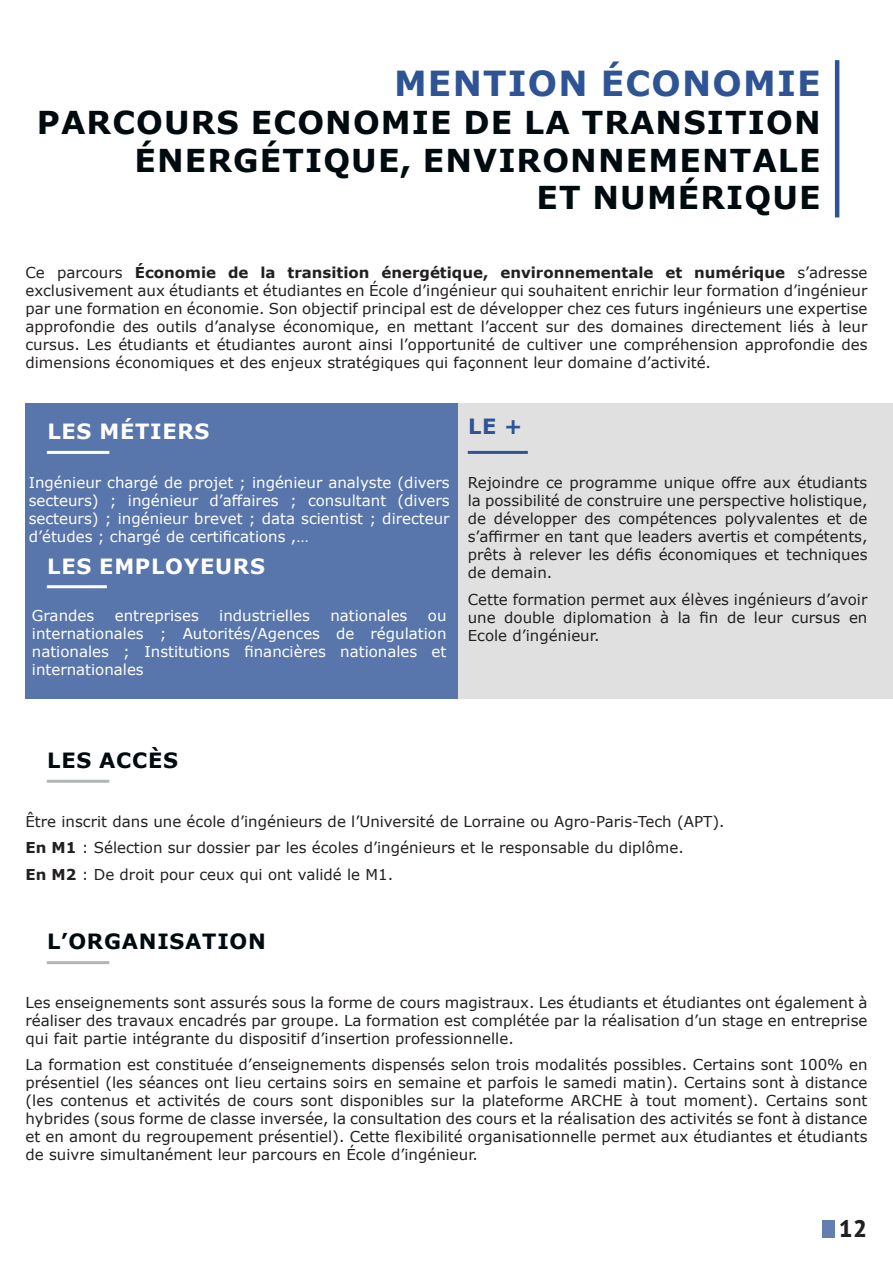
<style>
.page{position:relative;width:893px;height:1263px;background:#fff}
.page>*{position:absolute;margin:0;border:0;box-sizing:border-box;transform-origin:0 0}
.t1{font:700 34.5px "Verdana";letter-spacing:.035em;color:#2f5496}
.t2{font:700 31.5px/37.8px "Verdana";letter-spacing:.035em;color:#000b0f;text-align:right}
.t3{font:800 24px "PT Sans Pro";color:#231f20}
.t4{font:700 21px "Verdana";letter-spacing:.035em;color:#fff}
.t5{font:700 21px "Verdana";letter-spacing:.035em;color:#000b0f}
.t6{font:700 21px "Verdana";color:#2f5496}
.t7{font:15px/18px "Verdana";color:#231f20;text-align:justify}
.t8{font:15px/18px "Verdana";color:#fff;text-align:justify}
.s1{font-weight:700}
</style>
<div class="page">
<div style="left:822px;top:1220px;width:12px;height:17px;background:#637eb0"></div>
<div style="left:458px;top:403px;width:435px;height:296px;background:#e0e0e0"></div>
<div style="left:26px;top:403px;width:432px;height:296px;background:#5876ab"></div>
<hr style="left:835px;top:60px;width:4px;height:157px;background:#2f5496">
<hr style="left:47px;top:451px;width:62px;height:3px;background:#fff">
<hr style="left:47px;top:585px;width:60px;height:3px;background:#fff">
<hr style="left:47px;top:780px;width:62px;height:3px;background:#b2b5b5">
<hr style="left:47px;top:961px;width:62px;height:3px;background:#b2b5b5">
<hr style="left:468px;top:451px;width:60px;height:3px;background:#2f5496">
<p class="t1" style="left:394px;top:59px;width:428px">MENTION ÉCONOMIE</p>
<p class="t2" style="left:37px;top:103px;width:785px">PARCOURS ECONOMIE DE LA TRANSITION<br>ÉNERGÉTIQUE, ENVIRONNEMENTALE<br>ET NUMÉRIQUE</p>
<p class="t7" style="left:26px;top:263px;width:843px">Ce parcours <span class="s1">Économie de la transition énergétique, environnementale et numérique</span> s’adresse exclusivement aux étudiants et étudiantes en École d’ingénieur qui souhaitent enrichir leur formation d’ingénieur par une formation en économie. Son objectif principal est de développer chez ces futurs ingénieurs une expertise approfondie des outils d’analyse économique, en mettant l’accent sur des domaines directement liés à leur cursus. Les étudiants et étudiantes auront ainsi l’opportunité de cultiver une compréhension approfondie des dimensions économiques et des enjeux stratégiques qui façonnent leur domaine d’activité.</p>
<p class="t4" style="left:47px;top:416px;width:164px">LES MÉTIERS</p>
<p class="t8" style="left:29px;top:473px;width:422px">Ingénieur chargé de projet ; ingénieur analyste (divers secteurs) ; ingénieur d’affaires ; consultant (divers secteurs) ; ingénieur brevet ; data scientist ; directeur d’études ; chargé de certifications ,…</p>
<p class="t4" style="left:47px;top:552px;width:219px">LES EMPLOYEURS</p>
<p class="t8" style="left:32px;top:606px;width:64px">Grandes</p>
<p class="t8" style="left:115px;top:606px;width:86px">entreprises</p>
<p class="t8" style="left:219px;top:606px;width:92px">industrielles</p>
<p class="t8" style="left:330px;top:606px;width:79px">nationales</p>
<p class="t8" style="left:32px;top:606px;width:416px;text-indent:396px">ou internationales ; Autorités/Agences de régulation nationales ; Institutions financières nationales et internationales</p>
<p class="t6" style="left:468px;top:412px;width:56px">LE +</p>
<p class="t7" style="left:468px;top:473px;width:401px">Rejoindre ce programme unique offre aux étudiants la possibilité de construire une perspective holistique, de développer des compétences polyvalentes et de s’affirmer en tant que leaders avertis et compétents, prêts à relever les défis économiques et techniques de demain.</p>
<p class="t7" style="left:468px;top:590px;width:401px">Cette formation permet aux élèves ingénieurs d’avoir une double diplomation à la fin de leur cursus en Ecole d’ingénieur.</p>
<p class="t5" style="left:47px;top:745px;width:132px">LES ACCÈS</p>
<p class="t7" style="left:26px;top:812px;width:701px">Être inscrit dans une école d’ingénieurs de l’Université de Lorraine ou Agro-Paris-Tech (APT).</p>
<p class="t7" style="left:26px;top:838px;width:660px"><span class="s1">En M1</span> : Sélection sur dossier par les écoles d’ingénieurs et le responsable du diplôme.</p>
<p class="t7" style="left:26px;top:865px;width:369px"><span class="s1">En M2</span> : De droit pour ceux qui ont validé le M1.</p>
<p class="t5" style="left:47px;top:926px;width:220px">L’ORGANISATION</p>
<p class="t7" style="left:26px;top:993px;width:843px">Les enseignements sont assurés sous la forme de cours magistraux. Les étudiants et étudiantes ont également à réaliser des travaux encadrés par groupe. La formation est complétée par la réalisation d’un stage en entreprise qui fait partie intégrante du dispositif d’insertion professionnelle.</p>
<p class="t7" style="left:26px;top:1056px;width:843px">La formation est constituée d’enseignements dispensés selon trois modalités possibles. Certains sont 100% en présentiel (les séances ont lieu certains soirs en semaine et parfois le samedi matin). Certains sont à distance (les contenus et activités de cours sont disponibles sur la plateforme ARCHE à tout moment). Certains sont hybrides (sous forme de classe inversée, la consultation des cours et la réalisation des activités se font à distance et en amont du regroupement présentiel). Cette flexibilité organisationnelle permet aux étudiantes et étudiants de suivre simultanément leur parcours en École d’ingénieur.</p>
<p class="t3" style="left:838px;top:1212px;width:31px">12</p>
</div>
